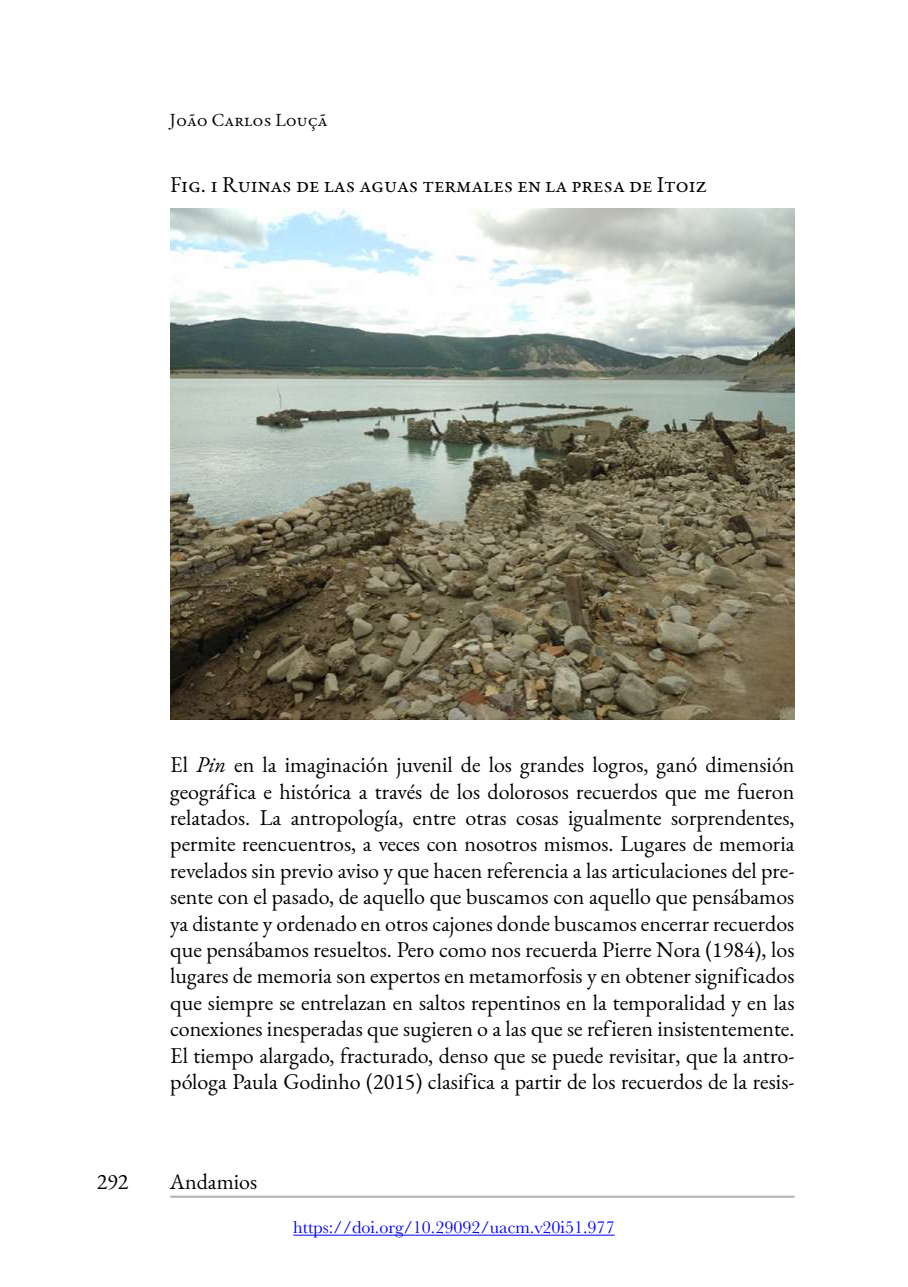
<style>
.page{position:relative;width:908px;height:1287px;background:#fff}
.page>*{position:absolute;margin:0;border:0;box-sizing:border-box;transform-origin:0 0}
.t1{font:22px/26.4px "EB Garamond";color:#000;text-align:justify}
.t2{font:22px "EB Garamond";letter-spacing:.135em;color:#000}
.t3{font:18px "Baskerville";color:#00f}
.t4{font:18px "EB Garamond";color:#000}
.s1{font-style:italic}
</style>
<div class="page">
<hr style="left:170px;top:1196px;width:624px;height:2px;background:#b1b1b2">
<img style="left:170px;top:208px;width:624px;height:511px">
<hr style="left:293px;top:1235px;width:321px;height:1px;background:#00f">
<p class="t4" style="left:170px;top:108px;width:159px">João Carlos Louçã</p>
<p class="t2" style="left:170px;top:171px;width:538px">Fig. 1 Ruinas de las aguas termales en la presa de Itoiz</p>
<p class="t1" style="left:170px;top:752px;width:625px">El <span class="s1">Pin</span> en la imaginación juvenil de los grandes logros, ganó dimensión geográfica e histórica a través de los dolorosos recuerdos que me fueron relatados. La antropología, entre otras cosas igualmente sorprendentes, permite reencuentros, a veces con nosotros mismos. Lugares de memoria revelados sin previo aviso y que hacen referencia a las articulaciones del pre&shy;sente con el pasado, de aquello que buscamos con aquello que pensábamos ya distante y ordenado en otros cajones donde buscamos encerrar recuerdos que pensábamos resueltos. Pero como nos recuerda Pierre Nora (1984), los lugares de memoria son expertos en metamorfosis y en obtener significados que siempre se entrelazan en saltos repentinos en la temporalidad y en las conexiones inesperadas que sugieren o a las que se refieren insistentemente.<br>El tiempo alargado, fracturado, denso que se puede revisitar, que la antro&shy;póloga Paula Godinho (2015) clasifica a partir de los recuerdos de la resis-</p>
<p class="t1" style="left:97px;top:1169px;width:33px">292</p>
<p class="t1" style="left:170px;top:1169px;width:89px">Andamios</p>
<p class="t3" style="left:293px;top:1216px;width:323px">https://doi.org/10.29092/uacm.v20i51.977</p>
</div>
